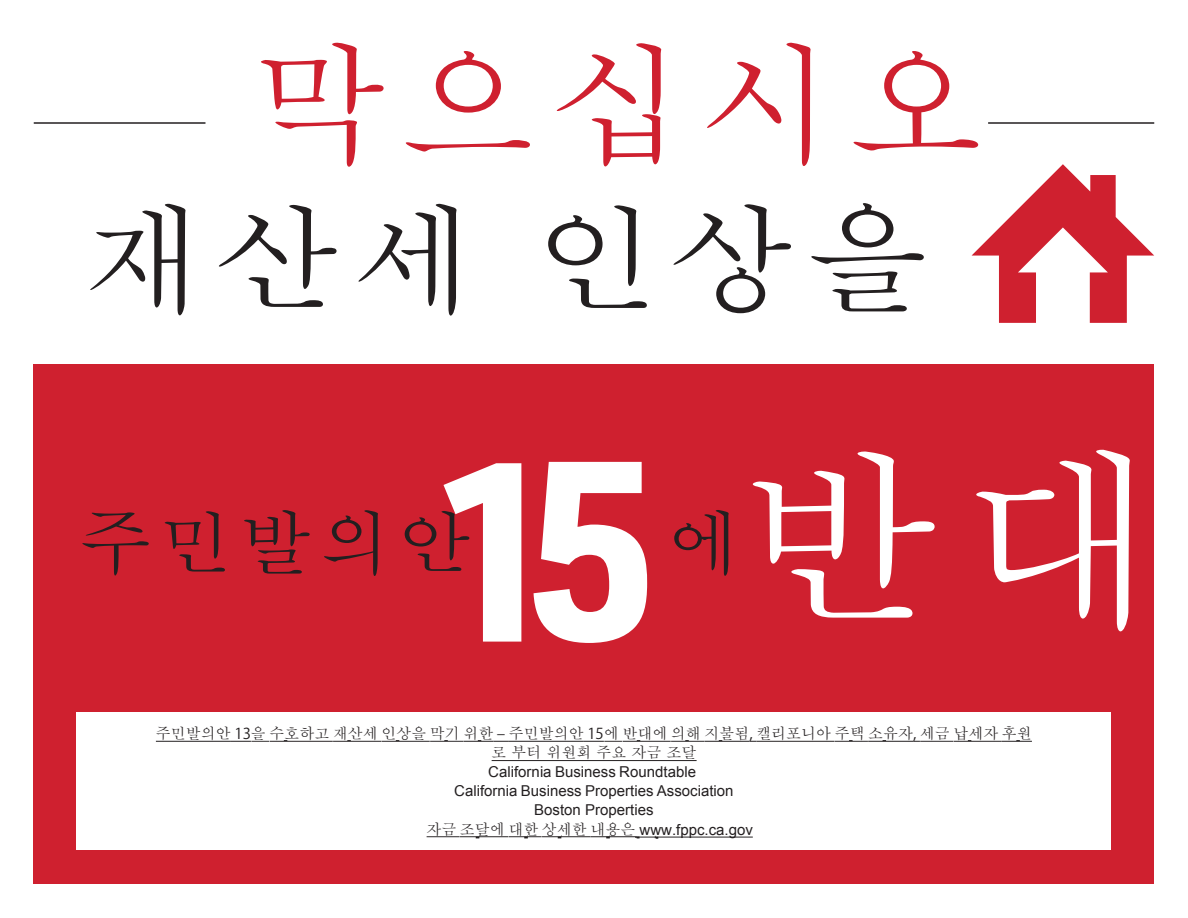
<style>
.page{position:relative;width:1188px;height:918px;background:#fff}
.page>*{position:absolute;margin:0;border:0;box-sizing:border-box;transform-origin:0 0}
.t1{font:500 194.7px "Adobe Myungjo Std";color:#fff;scale:1.05 1}
.t2{font:500 132px "Adobe Myungjo Std";letter-spacing:.075em;color:#cf202f;scale:1.05 1}
.t3{font:500 119.55px "Adobe Myungjo Std";letter-spacing:.075em;color:#231f20;scale:1.05 1}
.t4{font:500 70.35px "Adobe Myungjo Std";letter-spacing:.075em;color:#231f20;scale:1.05 1}
.t5{font:15px/19.4px "Arial";color:#231f20;text-align:center}
.t6{font:500 15px/19.4px "Adobe Myungjo Std";color:#231f20;text-align:center}
.s1{font-family:"Koz Go Pr 6 N";font-weight:400}
.s2{font-family:"Adobe Myungjo Std";font-weight:500}
</style>
<div class="page">
<div style="left:34px;top:364px;width:1120px;height:520px;background:#cf202f"></div>
<svg style="left:972px;top:164px;width:182px;height:159px"></svg>
<div style="left:76px;top:712px;width:1036px;height:138px;background:#fff"></div>
<hr style="left:34px;top:122px;width:171px;height:2px;background:#231f20">
<hr style="left:988px;top:122px;width:166px;height:2px;background:#231f20">
<svg style="left:534px;top:462px;width:113px;height:181px"></svg>
<svg style="left:444px;top:463px;width:77px;height:179px"></svg>
<hr style="left:156px;top:741px;width:75px;height:1px;background:#231f20">
<svg style="left:231px;top:741px;width:38px;height:1px"></svg>
<hr style="left:270px;top:741px;width:63px;height:1px;background:#231f20">
<hr style="left:333px;top:741px;width:48px;height:1px;background:#231f20">
<hr style="left:382px;top:741px;width:48px;height:1px;background:#231f20">
<hr style="left:430px;top:741px;width:33px;height:1px;background:#231f20">
<hr style="left:463px;top:741px;width:30px;height:1px;background:#231f20">
<svg style="left:493px;top:741px;width:16px;height:1px"></svg>
<hr style="left:509px;top:741px;width:75px;height:1px;background:#231f20">
<svg style="left:584px;top:741px;width:38px;height:1px"></svg>
<hr style="left:623px;top:741px;width:48px;height:1px;background:#231f20">
<hr style="left:671px;top:741px;width:33px;height:1px;background:#231f20">
<hr style="left:704px;top:741px;width:45px;height:1px;background:#231f20">
<hr style="left:756px;top:741px;width:79px;height:1px;background:#231f20">
<hr style="left:835px;top:741px;width:33px;height:1px;background:#231f20">
<hr style="left:868px;top:741px;width:45px;height:1px;background:#231f20">
<hr style="left:920px;top:741px;width:33px;height:1px;background:#231f20">
<hr style="left:954px;top:741px;width:48px;height:1px;background:#231f20">
<hr style="left:1002px;top:741px;width:30px;height:1px;background:#231f20">
<hr style="left:492px;top:760px;width:205px;height:1px;background:#231f20">
<hr style="left:427px;top:836px;width:33px;height:1px;background:#231f20">
<hr style="left:460px;top:836px;width:48px;height:1px;background:#231f20">
<hr style="left:509px;top:836px;width:33px;height:1px;background:#231f20">
<hr style="left:542px;top:836px;width:48px;height:1px;background:#231f20">
<hr style="left:590px;top:836px;width:45px;height:1px;background:#231f20">
<hr style="left:635px;top:837px;width:118px;height:1px;background:#231f20">
<h2 class="t2" style="left:249px;top:38px;width:703px">막으십시오</h2>
<h3 class="t3" style="left:79px;top:199px;width:813px">재산세 인상을</h3>
<h3 class="t4" style="left:79px;top:508px;width:375px">주민발의안</h3>
<h3 class="t4" style="left:666px;top:508px;width:72px">에</h3>
<h1 class="t1" style="left:735px;top:442px;width:407px">반대</h1>
<p class="t6" style="left:156px;top:724px;width:878px">주민발의안 <span class="s1">13</span>을 수호하고 재산세 인상을 막기 위한 <span class="s1">‒</span> 주민발의안 <span class="s1">15</span>에 반대에 의해 지불됨<span class="s1">,</span> 캘리포니아 주택 소유자<span class="s1">,</span> 세금 납세자 후원 로 부터 위원회 주요 자금 조달</p>
<p class="t5" style="left:426px;top:762px;width:328px">California Business Roundtable<br>California Business Properties Association<br>Boston Properties<br><span class="s2">자금 조달에 대한 상세한 내용은</span> www.fppc.ca.gov</p>
</div>
